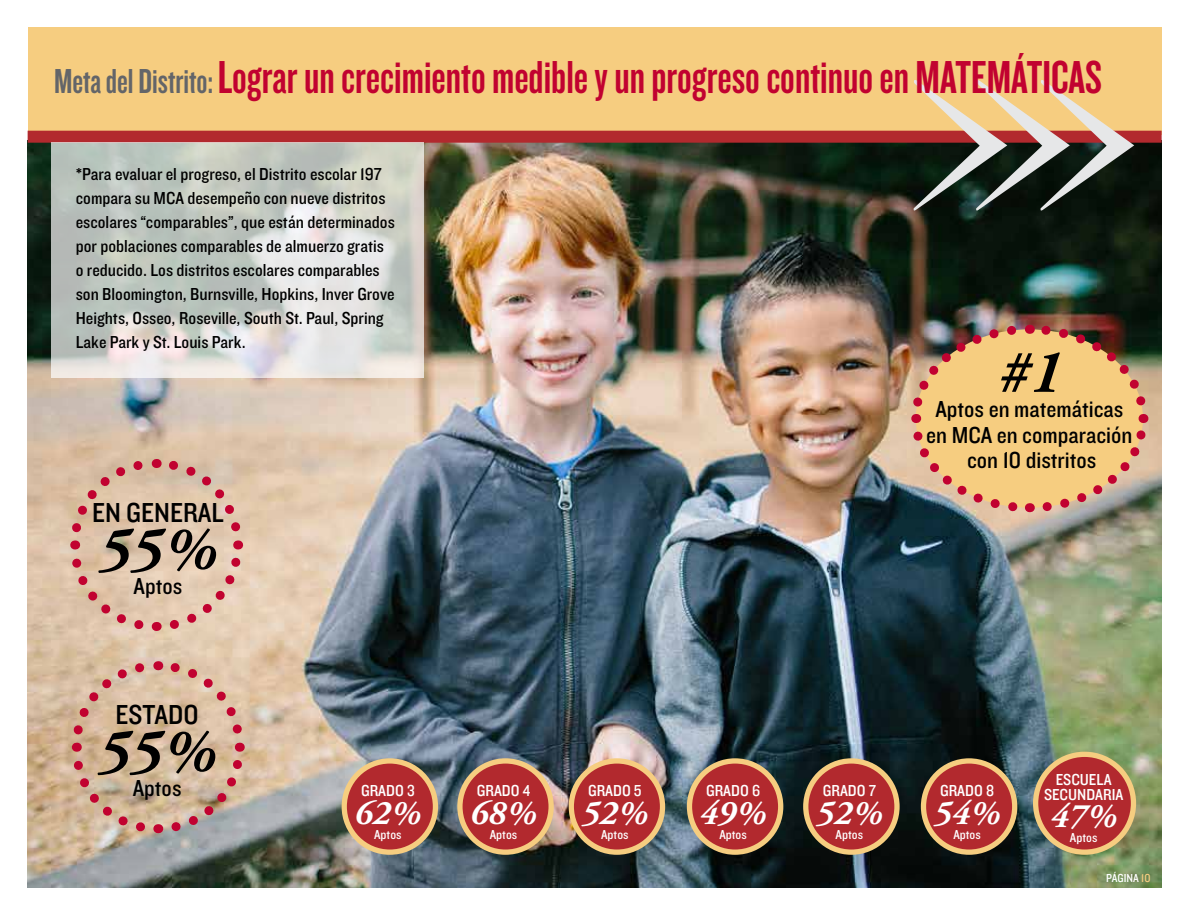
<style>
.page{position:relative;width:1188px;height:918px;background:#fff}
.page>*{position:absolute;margin:0;border:0;box-sizing:border-box;transform-origin:0 0}
.t1{font:italic 700 61.5px "Adobe Garamond Pro";color:#000}
.t2{font:48px "Knockout HTF48 Featherweight";color:#c10230}
.t3{font:italic 700 34.5px "Adobe Garamond Pro";color:#fff}
.t4{font:28.5px "Knockout HTF30 Junior Welterwt";color:#000}
.t5{font:24px/25.5px "Knockout HTF30 Junior Welterwt";color:#000;text-align:center}
.t6{font:18px/24px "Knockout HTF30 Junior Welterwt";color:#000}
.t7{font:16.5px/14.9px "Knockout HTF30 Junior Welterwt";color:#fff;text-align:center}
.t8{font:13.5px "Knockout HTF30 Junior Welterwt";color:#fff}
.t9{font:12px "Knockout HTF30 Junior Welterwt";color:#fff}
.s1{font-size:36px;color:#636569}
.s2{color:#f6cd80}
</style>
<div class="page">
<img style="left:28px;top:143px;width:1134px;height:745px">
<div style="left:28px;top:27px;width:1134px;height:108px;background:#f6cd80"></div>
<svg style="left:65px;top:454px;width:182px;height:182px;background:#ddbba6"></svg>
<svg style="left:67px;top:656px;width:182px;height:182px;background:#d1b09a"></svg>
<div style="left:344px;top:761px;width:91px;height:91px;background:#b2292e;border-radius:50%"></div>
<div style="left:342px;top:758px;width:96px;height:97px;border:5px solid #f6cd80;border-radius:50%"></div>
<div style="left:571px;top:761px;width:92px;height:91px;background:#b2292e;border-radius:50%"></div>
<div style="left:569px;top:758px;width:96px;height:97px;border:5px solid #f6cd80;border-radius:50%"></div>
<div style="left:806px;top:761px;width:91px;height:91px;background:#b2292e;border-radius:50%"></div>
<div style="left:803px;top:758px;width:97px;height:97px;border:5px solid #f6cd80;border-radius:50%"></div>
<div style="left:1036px;top:754px;width:97px;height:98px;background:#b2292e;border-radius:50%"></div>
<div style="left:1033px;top:752px;width:103px;height:103px;border:5px solid #f6cd80;border-radius:50%"></div>
<div style="left:460px;top:761px;width:91px;height:91px;background:#b2292e;border-radius:50%"></div>
<div style="left:457px;top:758px;width:97px;height:97px;border:5px solid #f6cd80;border-radius:50%"></div>
<div style="left:689px;top:761px;width:92px;height:91px;background:#b2292e;border-radius:50%"></div>
<div style="left:687px;top:758px;width:96px;height:97px;border:5px solid #f6cd80;border-radius:50%"></div>
<div style="left:924px;top:761px;width:91px;height:91px;background:#b2292e;border-radius:50%"></div>
<div style="left:921px;top:758px;width:96px;height:97px;border:5px solid #f6cd80;border-radius:50%"></div>
<div style="left:28px;top:131px;width:1134px;height:12px;background:#b2292e"></div>
<svg style="left:913px;top:80px;width:221px;height:132px"></svg>
<img style="left:906px;top:320px;width:246px;height:197px">
<svg style="left:51px;top:142px;width:373px;height:236px;background:#cdd0cb"></svg>
<h2 class="t2" style="left:54px;top:53px;width:1050px"><span class="s1">Meta del Distrito:</span> Lograr un crecimiento medible y un progreso continuo en MATEMÁTICAS</h2>
<p class="t6" style="left:76px;top:162px;width:321px">*Para evaluar el progreso, el Distrito escolar 197 compara su MCA desempeño con nueve distritos escolares “comparables”, que están determinados por poblaciones comparables de almuerzo gratis o reducido. Los distritos escolares comparables son Bloomington, Burnsville, Hopkins, Inver Grove Heights, Osseo, Roseville, South St. Paul, Spring Lake Park y St. Louis Park.</p>
<h3 class="t4" style="left:92px;top:498px;width:133px">EN GENERAL</h3>
<h1 class="t1" style="left:99px;top:514px;width:120px">55%</h1>
<h3 class="t5" style="left:134px;top:574px;width:50px">Aptos</h3>
<h3 class="t4" style="left:115px;top:700px;width:85px">ESTADO</h3>
<h1 class="t1" style="left:98px;top:716px;width:120px">55%</h1>
<h3 class="t5" style="left:133px;top:777px;width:50px">Aptos</h3>
<p class="t7" style="left:361px;top:784px;width:55px">GRADO 3</p>
<h3 class="t3" style="left:355px;top:793px;width:68px">62%</h3>
<p class="t8" style="left:374px;top:828px;width:29px">Aptos</p>
<p class="t7" style="left:477px;top:784px;width:55px">GRADO 4</p>
<h3 class="t3" style="left:470px;top:793px;width:68px">68%</h3>
<p class="t8" style="left:490px;top:827px;width:29px">Aptos</p>
<p class="t7" style="left:588px;top:784px;width:55px">GRADO 5</p>
<h3 class="t3" style="left:582px;top:793px;width:68px">52%</h3>
<p class="t8" style="left:601px;top:827px;width:29px">Aptos</p>
<h1 class="t1" style="left:997px;top:337px;width:65px">#1</h1>
<h3 class="t5" style="left:926px;top:397px;width:208px">Aptos en matemáticas en MCA en comparación con 10 distritos</h3>
<p class="t7" style="left:706px;top:784px;width:55px">GRADO 6</p>
<h3 class="t3" style="left:700px;top:793px;width:68px">49%</h3>
<p class="t8" style="left:719px;top:828px;width:29px">Aptos</p>
<p class="t7" style="left:823px;top:784px;width:55px">GRADO 7</p>
<h3 class="t3" style="left:816px;top:793px;width:68px">52%</h3>
<p class="t8" style="left:836px;top:828px;width:29px">Aptos</p>
<p class="t7" style="left:940px;top:784px;width:55px">GRADO 8</p>
<h3 class="t3" style="left:934px;top:793px;width:68px">54%</h3>
<p class="t8" style="left:953px;top:827px;width:29px">Aptos</p>
<p class="t7" style="left:1044px;top:772px;width:81px">ESCUELA<br>SECUNDARIA</p>
<h3 class="t3" style="left:1050px;top:796px;width:68px">47%</h3>
<p class="t8" style="left:1070px;top:831px;width:29px">Aptos</p>
<p class="t9" style="left:1106px;top:872px;width:46px">PÁGINA <span class="s2">10</span></p>
</div>
